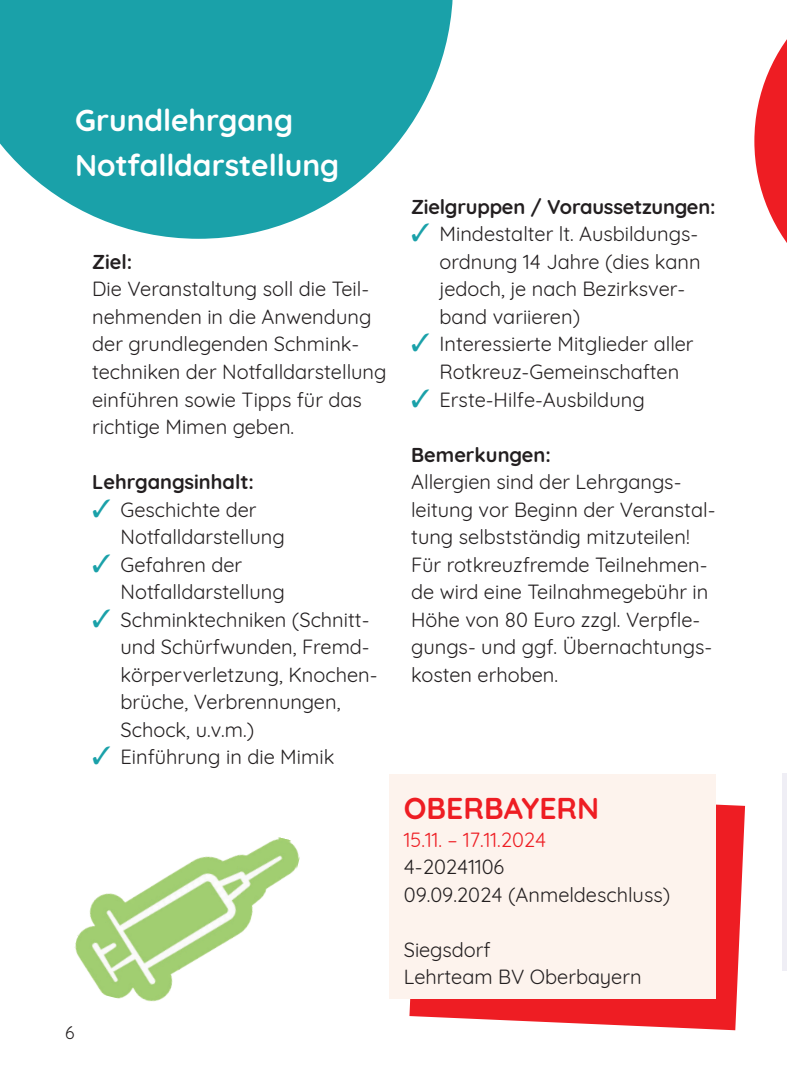
<style>
.page{position:relative;width:787px;height:1092px;background:#fff}
.page>*{position:absolute;margin:0;border:0;box-sizing:border-box;transform-origin:0 0}
.t1{font:700 30px/45px "Quicksand";color:#fff}
.t2{font:700 30px "Quicksand";color:#ee1d23}
.t3{font:20px/27.5px "Quicksand";color:#231f20}
.t4{font:700 20px "Quicksand";letter-spacing:-.01em;color:#231f20}
.t5{font:20px "Quicksand";color:#ee1d23}
.t6{font:17.5px "Quicksand";color:#231f20}
.s1{color:#1aa1a9}
</style>
<div class="page">
<svg style="left:0;top:0;width:453px;height:239px;fill:#1aa1a9"></svg>
<svg style="left:754px;top:39px;width:33px;height:204px"></svg>
<img style="left:74px;top:837px;width:226px;height:165px">
<svg style="left:409px;top:791px;width:336px;height:239px;fill:#ee1d23"></svg>
<div style="left:389px;top:773px;width:326px;height:225px;background:#fdf3ed"></div>
<div style="left:782px;top:773px;width:5px;height:197px;background:#efeef5"></div>
<h1 class="t1" style="left:75px;top:96px;width:265px">Grundlehrgang<br>Notfalldarstellung</h1>
<p class="t4" style="left:92px;top:245px;width:42px">Ziel:</p>
<p class="t3" style="left:92px;top:273px;width:296px">Die Veranstaltung soll die Teil&shy;nehmenden in die Anwendung der grundlegenden Schmink&shy;techniken der Notfalldarstellung einführen sowie Tipps für das richtige Mimen geben.</p>
<p class="t4" style="left:92px;top:465px;width:163px">Lehrgangsinhalt:</p>
<p class="t3" style="left:120px;top:493px;width:166px;text-indent:-28px"><span class="s1">✓</span> Geschichte der<br>Notfalldarstellung</p>
<p class="t3" style="left:120px;top:548px;width:166px;text-indent:-28px"><span class="s1">✓</span> Gefahren der<br>Notfalldarstellung</p>
<p class="t3" style="left:120px;top:603px;width:258px;text-indent:-28px"><span class="s1">✓</span> Schminktechniken (Schnitt&shy;und Schürfwunden, Fremd&shy;körperverletzung, Knochen&shy;brüche, Verbrennungen,<br>Schock, u.v.m.)</p>
<p class="t3" style="left:92px;top:741px;width:244px"><span class="s1">✓</span> Einführung in die Mimik</p>
<p class="t6" style="left:65px;top:1018px;width:11px">6</p>
<p class="t4" style="left:411px;top:190px;width:306px">Zielgruppen / Voraussetzungen:</p>
<p class="t3" style="left:439px;top:218px;width:263px;text-indent:-28px"><span class="s1">✓</span> Mindestalter lt. Ausbildungs&shy;ordnung 14 Jahre (dies kann jedoch, je nach Bezirksver&shy;band variieren)</p>
<p class="t3" style="left:439px;top:328px;width:255px;text-indent:-28px"><span class="s1">✓</span> Interessierte Mitglieder aller<br>Rotkreuz-Gemeinschaften</p>
<p class="t3" style="left:411px;top:383px;width:235px"><span class="s1">✓</span> Erste-Hilfe-Ausbildung</p>
<p class="t4" style="left:411px;top:438px;width:141px">Bemerkungen:</p>
<p class="t3" style="left:411px;top:466px;width:306px">Allergien sind der Lehrgangs&shy;leitung vor Beginn der Veranstal&shy;tung selbstständig mitzuteilen!<br>Für rotkreuzfremde Teilnehmen&shy;de wird eine Teilnahmegebühr in<br>Höhe von 80 Euro zzgl. Verpfle&shy;gungs- und ggf. Übernachtungs&shy;kosten erhoben.</p>
<h1 class="t2" style="left:404px;top:783px;width:197px">OBERBAYERN</h1>
<p class="t5" style="left:404px;top:824px;width:144px">15.11. – 17.11.2024</p>
<p class="t3" style="left:404px;top:851px;width:268px">4-20241106<br>09.09.2024 (Anmeldeschluss)</p>
<p class="t3" style="left:404px;top:933px;width:239px">Siegsdorf<br>Lehrteam BV Oberbayern</p>
</div>
